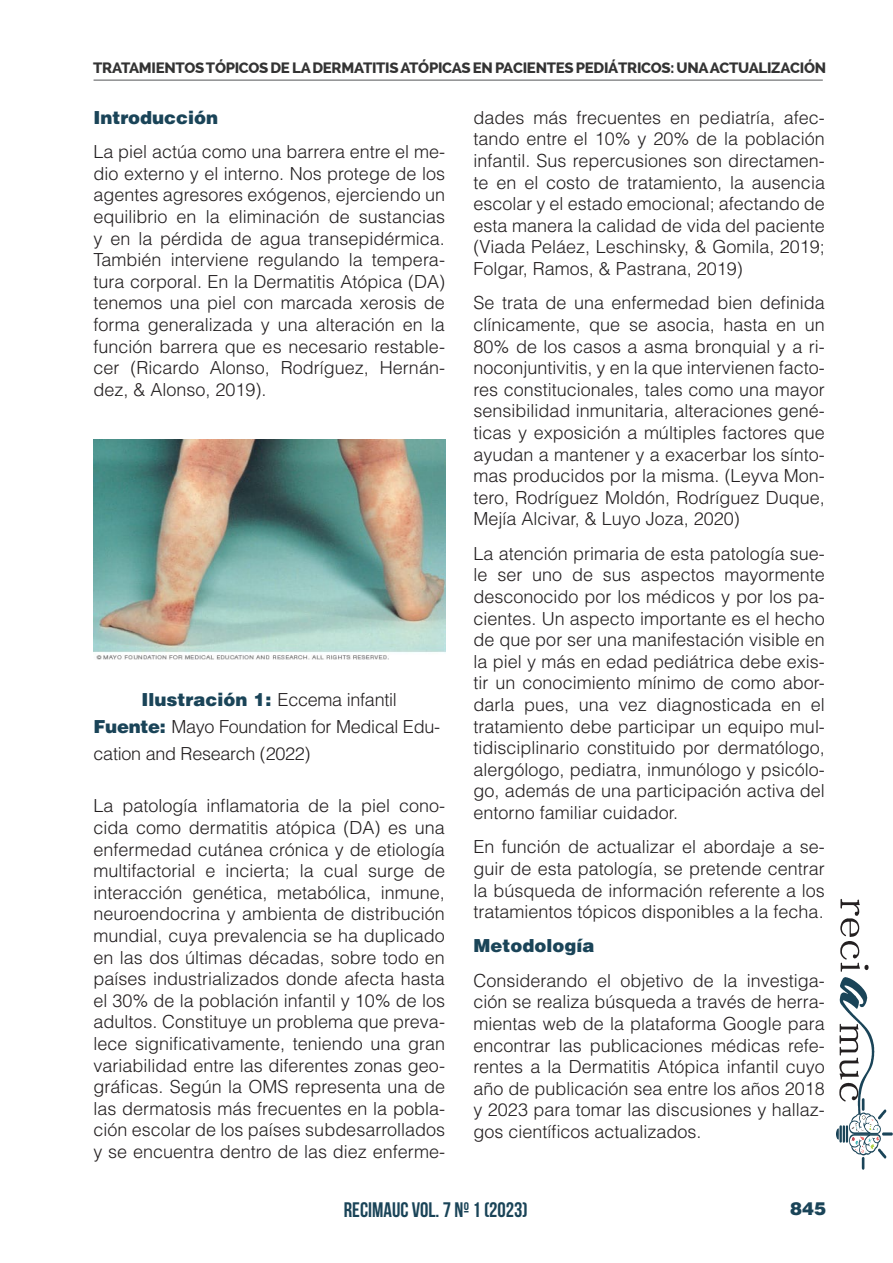
<style>
.page{position:relative;width:893px;height:1263px;background:#fff}
.page>*{position:absolute;margin:0;border:0;box-sizing:border-box;transform-origin:0 0}
.t1{font:700 21px "Bebas Neue";color:#1a4458}
.t2{font:300 18px/21.6px "Helvetica LT Std";color:#231f20;text-align:justify}
.t3{font:900 18px "Helvetica LT Std";color:#1a4458}
.t4{font:800 15px "Raleway";letter-spacing:-.02em;color:#333}
.s1{font-weight:900;color:#1a4458}
</style>
<div class="page">
<hr style="left:94px;top:80px;width:729px;height:1px;background:#545557">
<svg style="left:836px;top:899px;width:57px;height:271px"></svg>
<img style="left:94px;top:439px;width:351px;height:221px">
<p class="t4" style="left:93px;top:60px;width:734px">TRATAMIENTOS TÓPICOS DE LA DERMATITIS ATÓPICAS EN PACIENTES PEDIÁTRICOS: UNA ACTUALIZACIÓN</p>
<p class="t3" style="left:94px;top:105px;width:126px">Introducción</p>
<p class="t2" style="left:94px;top:141px;width:353px">La piel actúa como una barrera entre el me&shy;dio externo y el interno. Nos protege de los agentes agresores exógenos, ejerciendo un equilibrio en la eliminación de sustancias y en la pérdida de agua transepidérmica.<br>También interviene regulando la tempera&shy;tura corporal. En la Dermatitis Atópica (DA) tenemos una piel con marcada xerosis de forma generalizada y una alteración en la función barrera que es necesario restable&shy;cer (Ricardo Alonso, Rodríguez, Hernán&shy;dez, &amp; Alonso, 2019).</p>
<p class="t2" style="left:142px;top:689px;width:257px"><span class="s1">Ilustración 1:</span> Eccema infantil</p>
<p class="t2" style="left:94px;top:713px;width:348px;line-height:27px"><span class="s1">Fuente:</span> Mayo Foundation for Medical Edu&shy;cation and Research (2022)</p>
<p class="t2" style="left:94px;top:795px;width:353px">La patología inflamatoria de la piel cono&shy;cida como dermatitis atópica (DA) es una enfermedad cutánea crónica y de etiología multifactorial e incierta; la cual surge de interacción genética, metabólica, inmune, neuroendocrina y ambienta de distribución mundial, cuya prevalencia se ha duplicado en las dos últimas décadas, sobre todo en países industrializados donde afecta hasta el 30% de la población infantil y 10% de los adultos. Constituye un problema que preva&shy;lece significativamente, teniendo una gran variabilidad entre las diferentes zonas geo&shy;gráficas. Según la OMS representa una de las dermatosis más frecuentes en la pobla&shy;ción escolar de los países subdesarrollados y se encuentra dentro de las diez enferme-</p>
<p class="t2" style="left:473px;top:106px;width:353px">dades más frecuentes en pediatría, afec&shy;tando entre el 10% y 20% de la población infantil. Sus repercusiones son directamen&shy;te en el costo de tratamiento, la ausencia escolar y el estado emocional; afectando de esta manera la calidad de vida del paciente (Viada Peláez, Leschinsky, &amp; Gomila, 2019; Folgar, Ramos, &amp; Pastrana, 2019)</p>
<p class="t2" style="left:473px;top:292px;width:353px">Se trata de una enfermedad bien definida clínicamente, que se asocia, hasta en un 80% de los casos a asma bronquial y a ri&shy;noconjuntivitis, y en la que intervienen facto&shy;res constitucionales, tales como una mayor sensibilidad inmunitaria, alteraciones gené&shy;ticas y exposición a múltiples factores que ayudan a mantener y a exacerbar los sínto&shy;mas producidos por la misma. (Leyva Mon&shy;tero, Rodríguez Moldón, Rodríguez Duque, Mejía Alcivar, &amp; Luyo Joza, 2020)</p>
<p class="t2" style="left:473px;top:542px;width:353px">La atención primaria de esta patología sue&shy;le ser uno de sus aspectos mayormente desconocido por los médicos y por los pa&shy;cientes. Un aspecto importante es el hecho de que por ser una manifestación visible en la piel y más en edad pediátrica debe exis&shy;tir un conocimiento mínimo de como abor&shy;darla pues, una vez diagnosticada en el tratamiento debe participar un equipo mul&shy;tidisciplinario constituido por dermatólogo, alergólogo, pediatra, inmunólogo y psicólo&shy;go, además de una participación activa del entorno familiar cuidador.</p>
<p class="t2" style="left:473px;top:836px;width:353px">En función de actualizar el abordaje a se&shy;guir de esta patología, se pretende centrar la búsqueda de información referente a los tratamientos tópicos disponibles a la fecha.</p>
<p class="t3" style="left:473px;top:934px;width:123px">Metodología</p>
<p class="t2" style="left:473px;top:969px;width:353px">Considerando el objetivo de la investiga&shy;ción se realiza búsqueda a través de herra&shy;mientas web de la plataforma Google para encontrar las publicaciones médicas refe&shy;rentes a la Dermatitis Atópica infantil cuyo año de publicación sea entre los años 2018 y 2023 para tomar las discusiones y hallaz&shy;gos científicos actualizados.</p>
<p class="t1" style="left:344px;top:1198px;width:185px">RECIMAUC VOL. 7 Nº 1 (2023)</p>
<p class="t3" style="left:790px;top:1197px;width:38px">845</p>
</div>
